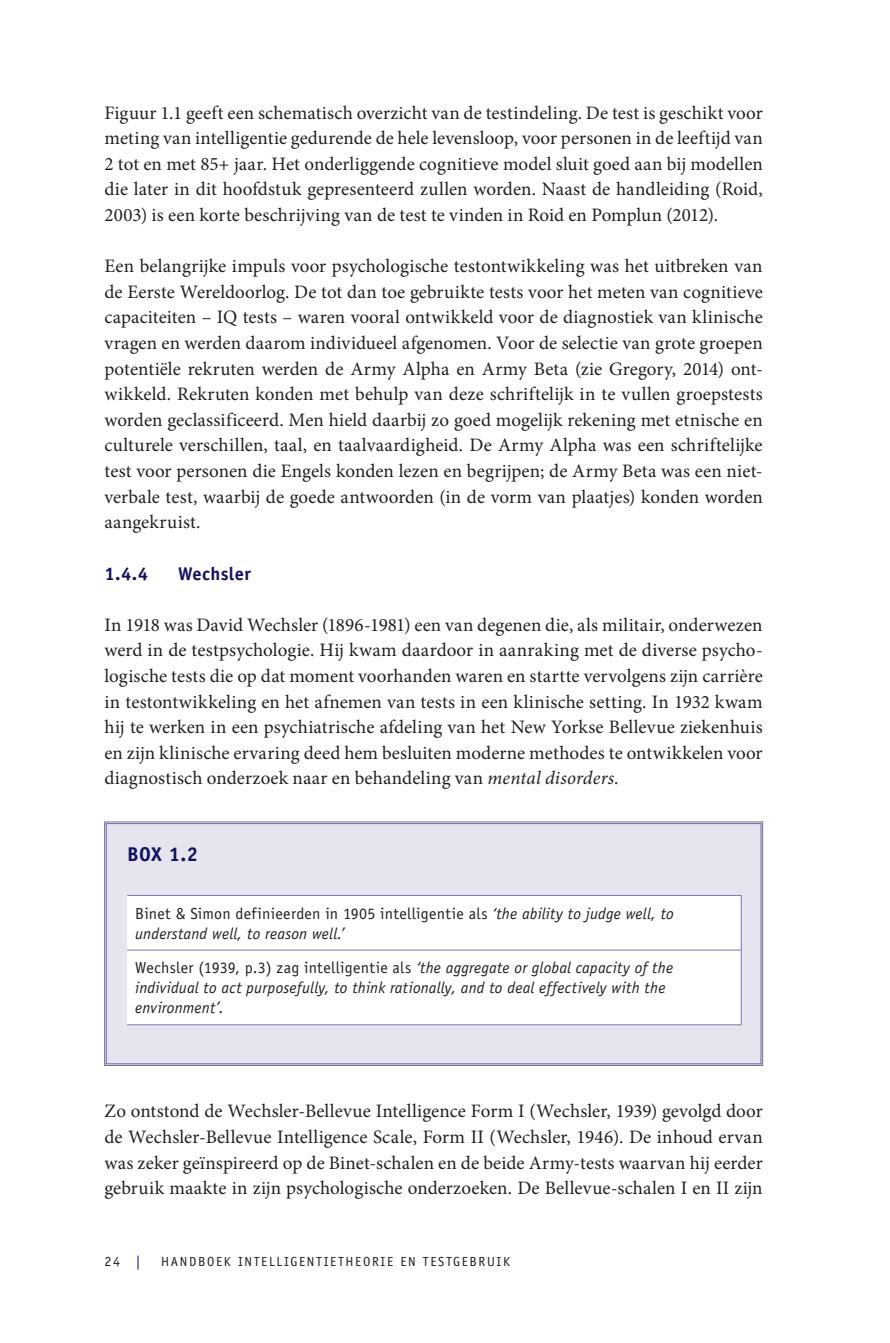
<style>
.page{position:relative;width:890px;height:1343px;background:#fff}
.page>*{position:absolute;margin:0;border:0;box-sizing:border-box;transform-origin:0 0}
.t1{font:700 20px "Officina Sans";color:#11125f}
.t2{font:19px/25.6px "Minion Pro";letter-spacing:.005em;color:#231f20;text-align:justify}
.t3{font:700 18.4px "Officina Sans";letter-spacing:.025em;color:#11125f}
.t4{font:italic 16px/20px "Officina Sans";letter-spacing:.01em;color:#231f20}
.t5{font:14px "Officina Sans";color:#231f20}
.t6{font:13.2px "Officina Sans";letter-spacing:.125em;color:#231f20}
.s1{font-style:italic}
.s2{font-style:normal}
</style>
<div class="page">
<svg style="left:137px;top:1255px;width:2px;height:14px"></svg>
<div style="left:104px;top:821px;width:658px;height:244px;background:#e6e5ef"></div>
<div style="left:106px;top:823px;width:654px;height:241px;border:1px solid #6e6b9d"></div>
<svg style="left:127px;top:896px;width:613px;height:128px"></svg>
<hr style="left:740px;top:896px;width:1px;height:54px;background:#7776a5">
<hr style="left:740px;top:950px;width:1px;height:74px;background:#7776a5">
<hr style="left:127px;top:949px;width:613px;height:1px;background:#7776a5">
<hr style="left:127px;top:1024px;width:614px;height:1px;background:#7776a5">
<hr style="left:127px;top:895px;width:614px;height:1px;background:#7776a5">
<p class="t2" style="left:104px;top:100px;width:659px">Figuur 1.1 geeft een schematisch overzicht van de testindeling. De test is geschikt voor meting van intelligentie gedurende de hele levensloop, voor personen in de leeftijd van 2 tot en met 85+ jaar. Het onderliggende cognitieve model sluit goed aan bij modellen die later in dit hoofdstuk gepresenteerd zullen worden. Naast de handleiding (Roid, 2003) is een korte beschrijving van de test te vinden in Roid en Pomplun (2012).</p>
<p class="t2" style="left:104px;top:253px;width:659px">Een belangrijke impuls voor psychologische testontwikkeling was het uitbreken van de Eerste Wereldoorlog. De tot dan toe gebruikte tests voor het meten van cognitieve capaciteiten – IQ tests – waren vooral ontwikkeld voor de diagnostiek van klinische vragen en werden daarom individueel afgenomen. Voor de selectie van grote groepen potentiële rekruten werden de Army Alpha en Army Beta (zie Gregory, 2014) ont&shy;wikkeld. Rekruten konden met behulp van deze schriftelijk in te vullen groepstests worden geclassificeerd. Men hield daarbij zo goed mogelijk rekening met etnische en culturele verschillen, taal, en taalvaardigheid. De Army Alpha was een schriftelijke test voor personen die Engels konden lezen en begrijpen; de Army Beta was een niet&shy;verbale test, waarbij de goede antwoorden (in de vorm van plaatjes) konden worden aangekruist.</p>
<p class="t3" style="left:104px;top:562px;width:45px">1.4.4</p>
<p class="t3" style="left:178px;top:562px;width:74px">Wechsler</p>
<p class="t2" style="left:104px;top:612px;width:659px">In 1918 was David Wechsler (1896-1981) een van degenen die, als militair, onderwezen werd in de testpsychologie. Hij kwam daardoor in aanraking met de diverse psycho&shy;logische tests die op dat moment voorhanden waren en startte vervolgens zijn carrière in testontwikkeling en het afnemen van tests in een klinische setting. In 1932 kwam hij te werken in een psychiatrische afdeling van het New Yorkse Bellevue ziekenhuis en zijn klinische ervaring deed hem besluiten moderne methodes te ontwikkelen voor diagnostisch onderzoek naar en behandeling van <span class="s1">mental disorders</span>.</p>
<p class="t1" style="left:127px;top:842px;width:72px">BOX 1.2</p>
<p class="t4" style="left:135px;top:903px;width:540px"><span class="s2">Binet &amp; Simon definieerden in 1905 intelligentie als</span> ‘the ability to judge well, to understand well, to reason well.’</p>
<p class="t4" style="left:135px;top:958px;width:539px"><span class="s2">Wechsler (1939, p.3) zag intelligentie als</span> ‘the aggregate or global capacity of the individual to act purposefully, to think rationally, and to deal effectively with the environment’.</p>
<p class="t2" style="left:104px;top:1098px;width:659px">Zo ontstond de Wechsler-Bellevue Intelligence Form I (Wechsler, 1939) gevolgd door de Wechsler-Bellevue Intelligence Scale, Form II (Wechsler, 1946). De inhoud ervan was zeker geïnspireerd op de Binet-schalen en de beide Army-tests waarvan hij eerder gebruik maakte in zijn psychologische onderzoeken. De Bellevue-schalen I en II zijn</p>
<p class="t5" style="left:104px;top:1253px;width:17px">24</p>
<p class="t6" style="left:161px;top:1253px;width:350px">handboek intelligentietheorie en testgebruik</p>
</div>
